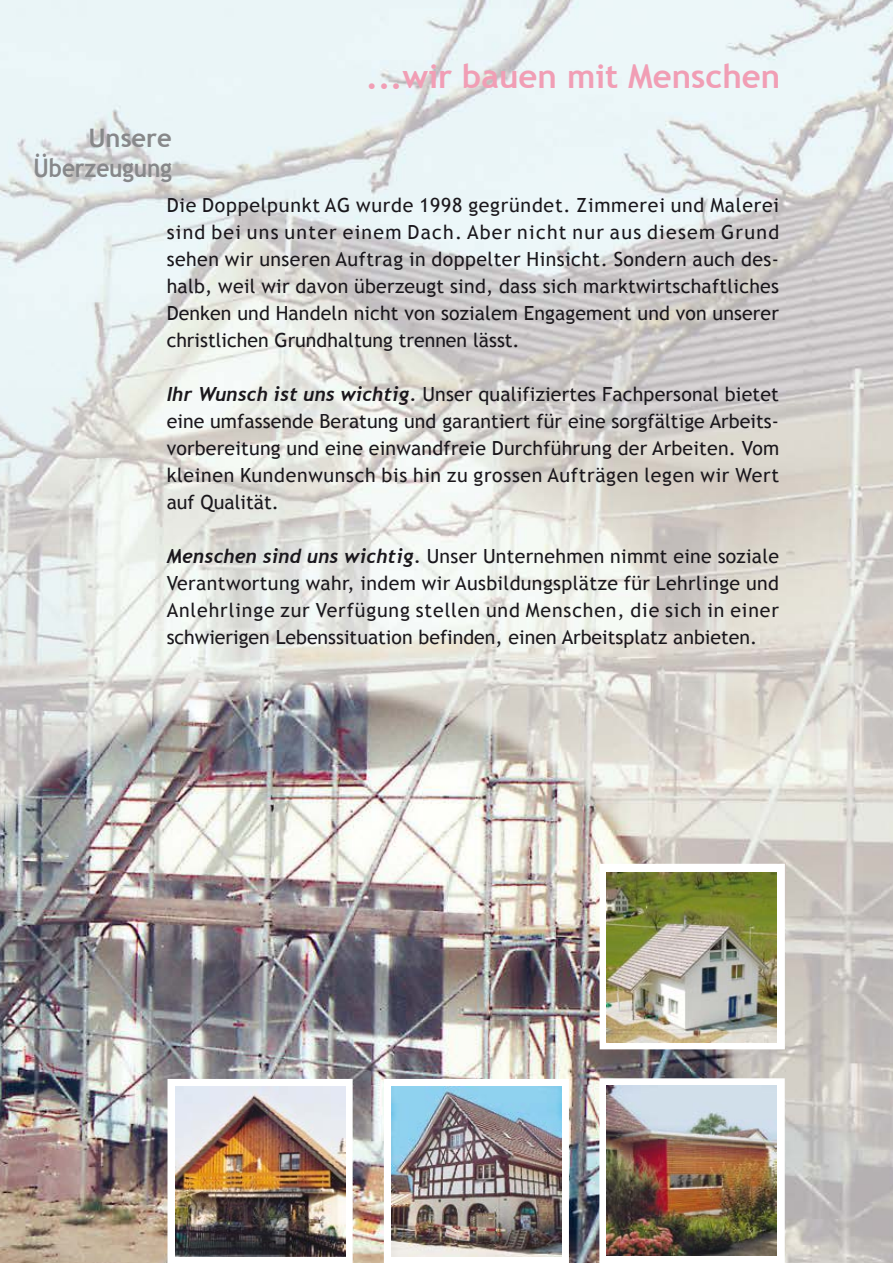
<style>
.page{position:relative;width:893px;height:1263px;background:#fff}
.page>*{position:absolute;margin:0;border:0;box-sizing:border-box;transform-origin:0 0}
.t1{font:700 33px "Trebuchet MS";color:#f19eb5}
.t2{font:700 25.5px/30px "Trebuchet MS";letter-spacing:-.005em;color:#87888a;text-align:right}
.t3{font:19.5px/27px "Trebuchet MS";color:#1a171c;text-align:justify}
.s1{font-family:"Trebuchet";font-weight:700;font-style:italic}
</style>
<div class="page">
<img style="left:0;top:0;width:893px;height:1263px">
<svg style="left:168px;top:1079px;width:185px;height:184px"></svg>
<svg style="left:599px;top:1078px;width:186px;height:185px"></svg>
<svg style="left:384px;top:1079px;width:185px;height:184px"></svg>
<img style="left:391px;top:1086px;width:170px;height:170px">
<div style="left:600px;top:864px;width:185px;height:185px;background:#fff"></div>
<img style="left:175px;top:1086px;width:170px;height:170px">
<img style="left:606px;top:1086px;width:170px;height:170px">
<img style="left:607px;top:872px;width:170px;height:170px">
<h2 class="t2" style="left:34px;top:123px;width:140px">Unsere<br>Überzeugung</h2>
<h1 class="t1" style="left:366px;top:56px;width:416px">...wir bauen mit Menschen</h1>
<p class="t3" style="left:167px;top:192px;width:614px">Die Doppelpunkt AG wurde 1998 gegründet. Zimmerei und Malerei sind bei uns unter einem Dach. Aber nicht nur aus diesem Grund sehen wir unseren Auftrag in doppelter Hinsicht. Sondern auch des&shy;halb, weil wir davon überzeugt sind, dass sich marktwirtschaftliches Denken und Handeln nicht von sozialem Engagement und von unserer christlichen Grundhaltung trennen lässt.</p>
<p class="t3" style="left:167px;top:381px;width:614px"><span class="s1">Ihr Wunsch ist uns wichtig.</span> Unser qualifiziertes Fachpersonal bietet eine umfassende Beratung und garantiert für eine sorgfältige Arbeits&shy;vorbereitung und eine einwandfreie Durchführung der Arbeiten. Vom kleinen Kundenwunsch bis hin zu grossen Aufträgen legen wir Wert auf Qualität.</p>
<p class="t3" style="left:167px;top:543px;width:614px"><span class="s1">Menschen sind uns wichtig.</span> Unser Unternehmen nimmt eine soziale Verantwortung wahr, indem wir Ausbildungsplätze für Lehrlinge und Anlehrlinge zur Verfügung stellen und Menschen, die sich in einer schwierigen Lebenssituation befinden, einen Arbeitsplatz anbieten.</p>
</div>
